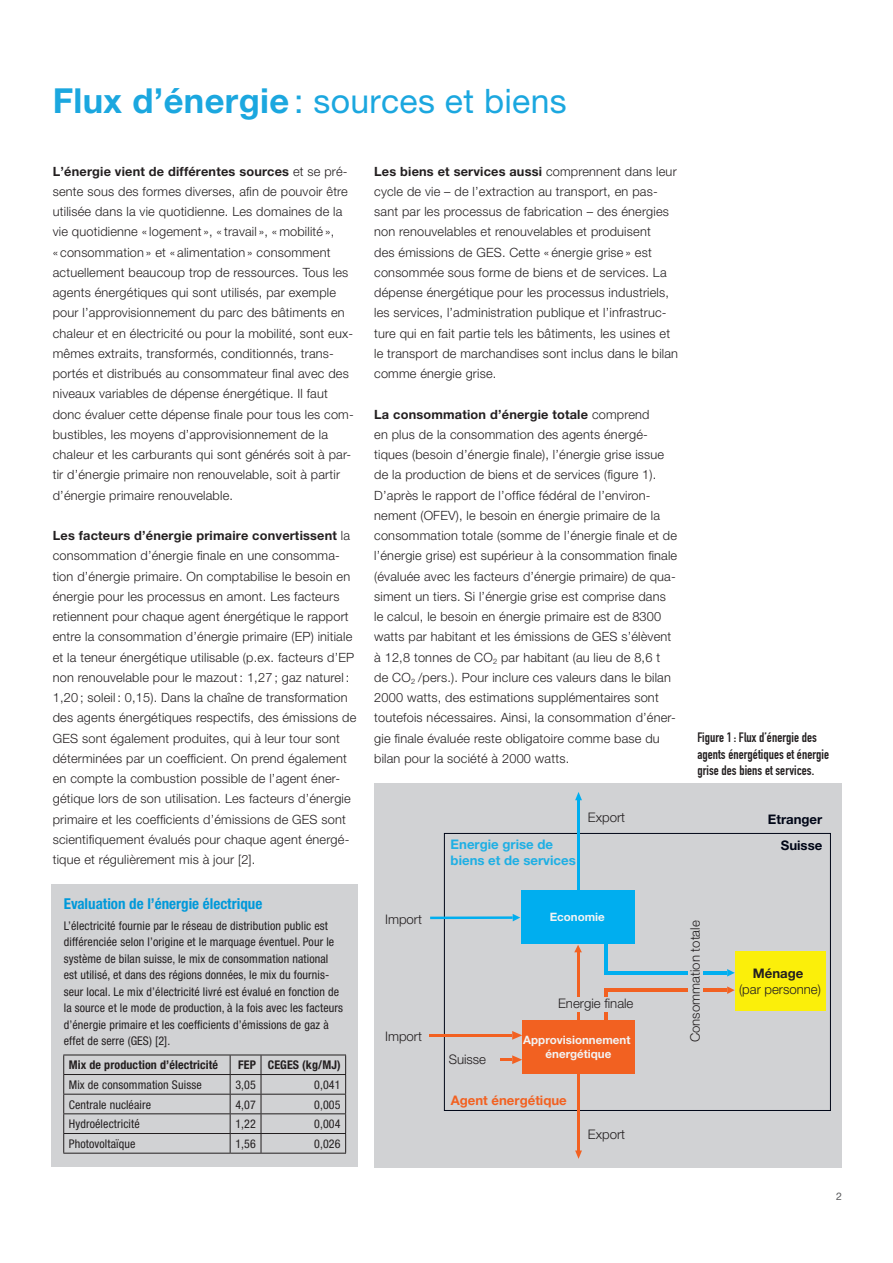
<style>
.page{position:relative;width:893px;height:1263px;background:#fff}
.page>*{position:absolute;margin:0;border:0;box-sizing:border-box;transform-origin:0 0}
.t1{font:33.75px "Helvetica Neue";letter-spacing:.01em;color:#1ba7df}
.t2{font:700 condensed 15px "Helvetica Neue";color:#0099da}
.t3{font:13.5px/16.2px "DIN Engschrift";letter-spacing:.005em;color:#231f20}
.t4{font:300 13.2px "Helvetica Neue";color:#231f20}
.t5{font:700 13.2px/15.9px "Helvetica Neue";color:#1fafe4}
.t6{font:700 13.2px "Helvetica Neue";color:#f26121}
.t7{font:700 13.2px "Helvetica Neue";color:#000617}
.t8{font:700 13.2px "Helvetica Neue";color:#231f20}
.t9{font:300 12.75px/20.2px "Helvetica Neue";letter-spacing:.015em;color:#231f20}
.t10{font:condensed 12px/16.5px "Helvetica Neue";letter-spacing:.01em;color:#231f20}
.t11{font:700 condensed 12px "Helvetica Neue";letter-spacing:.01em;color:#231f20}
.t12{font:700 11.55px/13.8px "Helvetica Neue";color:#f2f3f4;text-align:center}
.t13{font:10.5px "Helvetica Neue";color:#57585a}
.s1{font-weight:700;font-size:34.5px}
.s2{font-weight:700}
</style>
<div class="page">
<div style="left:374px;top:783px;width:468px;height:384px;background:#d1d2d4"></div>
<div style="left:444px;top:833px;width:387px;height:278px;border:1px solid #000617"></div>
<div style="left:522px;top:1020px;width:112px;height:54px;background:#f26121"></div>
<div style="left:735px;top:952px;width:90px;height:59px;background:#fbef0a"></div>
<hr style="left:604px;top:971px;width:123px;height:3px;background:#00aeef">
<hr style="left:604px;top:935px;width:4px;height:38px;background:#00aeef">
<svg style="left:727px;top:969px;width:8px;height:7px"></svg>
<hr style="left:577px;top:952px;width:2px;height:73px;background:#f26121">
<svg style="left:574px;top:945px;width:8px;height:7px"></svg>
<hr style="left:577px;top:799px;width:3px;height:93px;background:#00aeef">
<svg style="left:575px;top:792px;width:7px;height:8px"></svg>
<hr style="left:430px;top:916px;width:83px;height:3px;background:#00aeef">
<svg style="left:513px;top:914px;width:7px;height:7px"></svg>
<div style="left:521px;top:890px;width:114px;height:54px;background:#00aeef"></div>
<hr style="left:604px;top:989px;width:4px;height:40px;background:#f26121">
<svg style="left:727px;top:986px;width:8px;height:8px"></svg>
<hr style="left:604px;top:988px;width:123px;height:4px;background:#f26121">
<hr style="left:429px;top:1034px;width:83px;height:3px;background:#f26121">
<svg style="left:512px;top:1031px;width:10px;height:9px"></svg>
<hr style="left:577px;top:1058px;width:3px;height:94px;background:#f26121">
<svg style="left:575px;top:1150px;width:7px;height:9px"></svg>
<svg style="left:500px;top:1055px;width:22px;height:9px"></svg>
<div style="left:553px;top:997px;width:84px;height:14px;background:#d1d2d4"></div>
<div style="left:688px;top:917px;width:15px;height:130px;background:#d1d2d4"></div>
<div style="left:51px;top:884px;width:306px;height:283px;background:#d1d2d4"></div>
<hr style="left:63px;top:1054px;width:167px;height:1px;background:#231f20">
<hr style="left:230px;top:1054px;width:31px;height:1px;background:#231f20">
<hr style="left:261px;top:1054px;width:85px;height:1px;background:#231f20">
<hr style="left:63px;top:1074px;width:167px;height:1px;background:#231f20">
<hr style="left:230px;top:1074px;width:31px;height:1px;background:#231f20">
<hr style="left:261px;top:1074px;width:85px;height:1px;background:#231f20">
<hr style="left:63px;top:1094px;width:167px;height:1px;background:#231f20">
<hr style="left:230px;top:1094px;width:31px;height:1px;background:#231f20">
<hr style="left:261px;top:1094px;width:85px;height:1px;background:#231f20">
<hr style="left:63px;top:1113px;width:167px;height:1px;background:#231f20">
<hr style="left:230px;top:1113px;width:31px;height:1px;background:#231f20">
<hr style="left:261px;top:1113px;width:85px;height:1px;background:#231f20">
<hr style="left:63px;top:1133px;width:167px;height:1px;background:#231f20">
<svg style="left:63px;top:1055px;width:1px;height:98px"></svg>
<hr style="left:230px;top:1133px;width:31px;height:1px;background:#231f20">
<svg style="left:230px;top:1055px;width:1px;height:98px"></svg>
<hr style="left:261px;top:1133px;width:85px;height:1px;background:#231f20">
<svg style="left:261px;top:1055px;width:1px;height:98px"></svg>
<svg style="left:345px;top:1055px;width:1px;height:98px"></svg>
<hr style="left:63px;top:1153px;width:167px;height:1px;background:#231f20">
<hr style="left:230px;top:1153px;width:31px;height:1px;background:#231f20">
<hr style="left:261px;top:1153px;width:85px;height:1px;background:#231f20">
<h1 class="t1" style="left:53px;top:81px;width:515px"><span class="s1">Flux d’énergie</span>: sources et biens</h1>
<p class="t9" style="left:53px;top:161px;width:303px"><span class="s2">L’énergie vient de différentes sources</span> et se pré&shy;sente sous des formes diverses, afin de pouvoir être utilisée dans la vie quotidienne. Les domaines de la vie quotidienne « logement », « travail », « mobilité »,<br>« consommation » et « alimentation » consomment actuellement beaucoup trop de ressources. Tous les agents énergétiques qui sont utilisés, par exemple pour l’approvisionnement du parc des bâtiments en chaleur et en électricité ou pour la mobilité, sont eux&shy;mêmes extraits, transformés, conditionnés, trans&shy;portés et distribués au consommateur final avec des niveaux variables de dépense énergétique. Il faut donc évaluer cette dépense finale pour tous les com&shy;bustibles, les moyens d’approvisionnement de la chaleur et les carburants qui sont générés soit à par&shy;tir d’énergie primaire non renouvelable, soit à partir d’énergie primaire renouvelable.</p>
<p class="t9" style="left:53px;top:525px;width:305px"><span class="s2">Les facteurs d’énergie primaire convertissent</span> la consommation d’énergie finale en une consomma&shy;tion d’énergie primaire. On comptabilise le besoin en énergie pour les processus en amont. Les facteurs retiennent pour chaque agent énergétique le rapport entre la consommation d’énergie primaire (EP) initiale et la teneur énergétique utilisable (p.ex. facteurs d’EP non renouvelable pour le mazout : 1,27 ; gaz naturel :<br>1,20 ; soleil : 0,15). Dans la chaîne de transformation des agents énergétiques respectifs, des émissions de GES sont également produites, qui à leur tour sont déterminées par un coefficient. On prend également en compte la combustion possible de l’agent éner&shy;gétique lors de son utilisation. Les facteurs d’énergie primaire et les coefficients d’émissions de GES sont scientifiquement évalués pour chaque agent énergé&shy;tique et régulièrement mis à jour [2].</p>
<p class="t2" style="left:64px;top:894px;width:200px">Evaluation de l’énergie électrique</p>
<p class="t10" style="left:64px;top:917px;width:281px">L’électricité fournie par le réseau de distribution public est différenciée selon l’origine et le marquage éventuel. Pour le système de bilan suisse, le mix de consommation national est utilisé, et dans des régions données, le mix du fournis&shy;seur local. Le mix d’électricité livré est évalué en fonction de la source et le mode de production, à la fois avec les facteurs d’énergie primaire et les coefficients d’émissions de gaz à effet de serre (GES) [2].</p>
<p class="t11" style="left:69px;top:1058px;width:151px">Mix de production d’électricité</p>
<p class="t11" style="left:238px;top:1058px;width:104px">FEP CEGES (kg/MJ)</p>
<p class="t10" style="left:69px;top:1076px;width:134px">Mix de consommation Suisse</p>
<p class="t10" style="left:235px;top:1076px;width:22px">3,05</p>
<p class="t10" style="left:314px;top:1076px;width:28px">0,041</p>
<p class="t10" style="left:69px;top:1096px;width:84px">Centrale nucléaire</p>
<p class="t10" style="left:235px;top:1096px;width:22px">4,07</p>
<p class="t10" style="left:314px;top:1096px;width:28px">0,005</p>
<p class="t10" style="left:69px;top:1116px;width:72px">Hydroélectricité</p>
<p class="t10" style="left:235px;top:1116px;width:22px">1,22</p>
<p class="t10" style="left:314px;top:1116px;width:28px">0,004</p>
<p class="t10" style="left:69px;top:1135px;width:68px">Photovoltaïque</p>
<p class="t10" style="left:235px;top:1135px;width:22px">1,56</p>
<p class="t10" style="left:314px;top:1135px;width:28px">0,026</p>
<p class="t9" style="left:374px;top:161px;width:305px"><span class="s2">Les biens et services aussi</span> comprennent dans leur cycle de vie – de l’extraction au transport, en pas&shy;sant par les processus de fabrication – des énergies non renouvelables et renouvelables et produisent<br>des émissions de GES. Cette « énergie grise » est consommée sous forme de biens et de services. La dépense énergétique pour les processus industriels, les services, l’administration publique et l’infrastruc&shy;ture qui en fait partie tels les bâtiments, les usines et le transport de marchandises sont inclus dans le bilan comme énergie grise.</p>
<p class="t9" style="left:374px;top:404px;width:304px"><span class="s2">La consommation d’énergie totale</span> comprend<br>en plus de la consommation des agents énergé&shy;tiques (besoin d’énergie finale), l’énergie grise issue de la production de biens et de services (figure 1).<br>D’après le rapport de l’office fédéral de l’environ&shy;nement (OFEV), le besoin en énergie primaire de la consommation totale (somme de l’énergie finale et de l’énergie grise) est supérieur à la consommation finale (évaluée avec les facteurs d’énergie primaire) de qua&shy;siment un tiers. Si l’énergie grise est comprise dans le calcul, le besoin en énergie primaire est de 8300 watts par habitant et les émissions de GES s’élèvent à 12,8 tonnes de CO<sub>2</sub> par habitant (au lieu de 8,6 t de CO<sub>2</sub> /pers.). Pour inclure ces valeurs dans le bilan 2000 watts, des estimations supplémentaires sont toutefois nécessaires. Ainsi, la consommation d’éner&shy;gie finale évaluée reste obligatoire comme base du bilan pour la société à 2000 watts.</p>
<p class="t5" style="left:451px;top:836px;width:127px">Energie grise de biens et de services</p>
<p class="t4" style="left:588px;top:809px;width:39px">Export</p>
<p class="t3" style="left:697px;top:730px;width:133px">Figure 1: Flux d’énergie des agents énergétiques et énergie grise des biens et services.</p>
<p class="t7" style="left:768px;top:811px;width:56px">Etranger</p>
<p class="t7" style="left:781px;top:837px;width:43px">Suisse</p>
<p class="t4" style="left:385px;top:911px;width:38px">Import</p>
<p class="t12" style="left:550px;top:910px;width:57px">Economie</p>
<p class="t4" style="left:385px;top:1028px;width:38px">Import</p>
<p class="t4" style="left:449px;top:1051px;width:39px">Suisse</p>
<p class="t4" style="left:558px;top:995px;width:77px">Energie finale</p>
<p class="t12" style="left:523px;top:1032px;width:109px">Approvisionnement énergétique</p>
<p class="t6" style="left:451px;top:1092px;width:118px">Agent énergétique</p>
<p class="t4" style="left:588px;top:1126px;width:39px">Export</p>
<p class="t4" style="left:687px;top:1042px;width:123px;rotate:-90deg">Consommation totale</p>
<p class="t8" style="left:753px;top:965px;width:52px">Ménage</p>
<p class="t4" style="left:739px;top:981px;width:83px">(par personne)</p>
<p class="t13" style="left:836px;top:1189px;width:7px">2</p>
</div>
